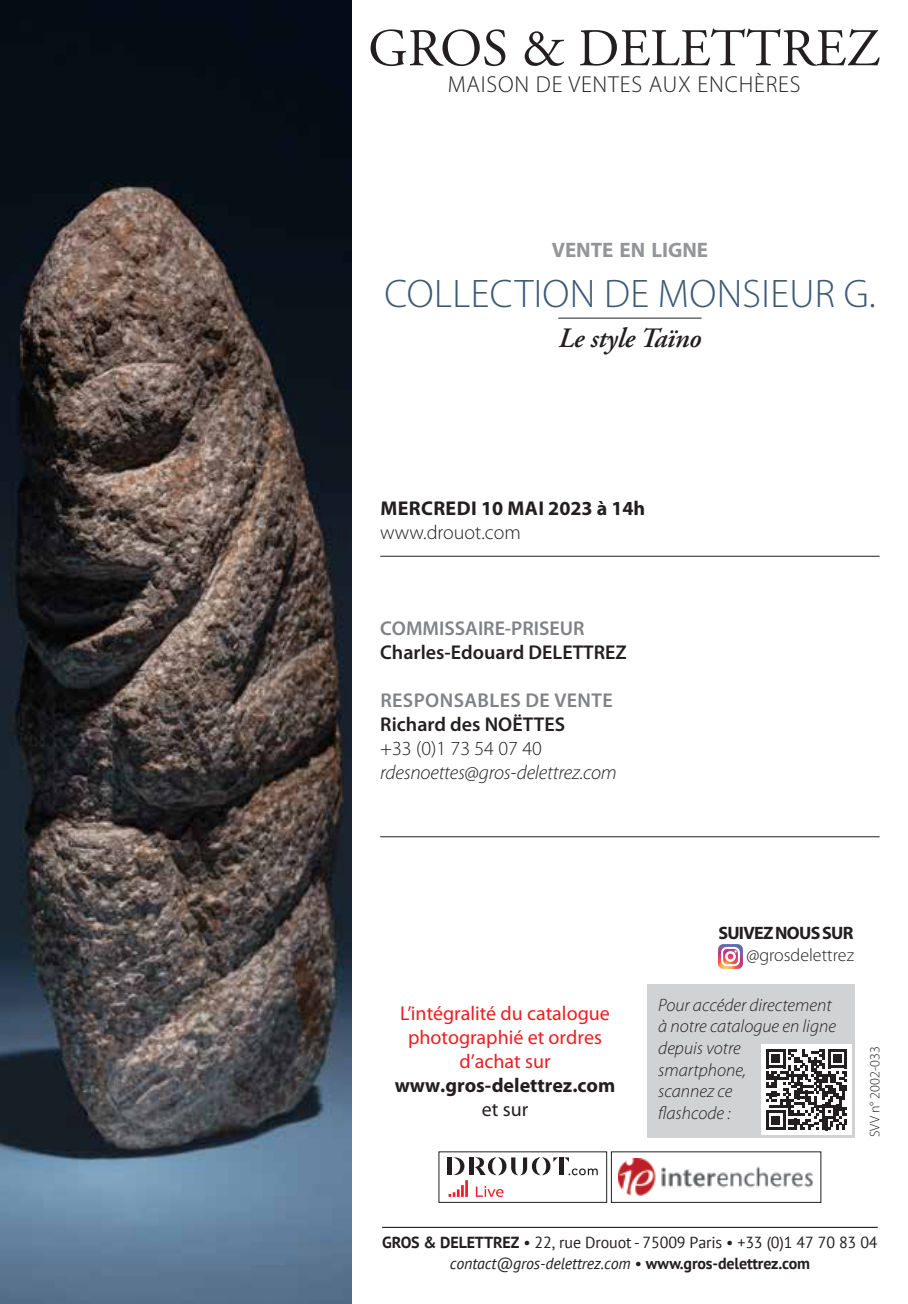
<style>
.page{position:relative;width:908px;height:1304px;background:#fff}
.page>*{position:absolute;margin:0;border:0;box-sizing:border-box;transform-origin:0 0}
.t1{font:53px "Adobe Garamond Pro";color:#231f20}
.t2{font:300 40px "Myriad Pro";letter-spacing:.01em;color:#3c5976}
.t3{font:italic 600 28px "Adobe Garamond Pro";letter-spacing:-.01em;color:#231f20}
.t4{font:300 23.2px "Myriad Pro";letter-spacing:.035em;color:#231f20}
.t5{font:700 21px "Myriad Pro";color:#939598}
.t6{font:20px/24px "Myriad Pro";color:#ee1e23;text-align:center}
.t7{font:600 20px "Myriad Pro";color:#231f20}
.t8{font:600 20px "Myriad Pro";letter-spacing:.01em;color:#808285}
.t9{font:italic 300 20px "Myriad Pro";letter-spacing:-.01em;color:#231f20}
.t10{font:300 20px "Myriad Pro";color:#231f20}
.t11{font:700 20px "Myriad Pro";color:#231f20}
.t12{font:700 20px "Myriad Pro";letter-spacing:.02em;color:#231f20}
.t13{font:20px "Myriad Pro";color:#231f20}
.t14{font:italic 300 18px/21.6px "Myriad Pro";color:#231f20}
.t15{font:300 18px "Myriad Pro";color:#231f20}
.t16{font:700 18px "Myriad Pro";letter-spacing:-.04em;color:#231f20}
.t17{font:16px/21.2px "PT Sans";letter-spacing:-.01em;color:#231f20;text-align:center}
.t18{font:300 14px "Myriad Pro";color:#231f20}
.s1{font-weight:700}
.s2{font-style:italic}
</style>
<div class="page">
<hr style="left:558px;top:318px;width:143px;height:1px;background:#231f20">
<hr style="left:380px;top:556px;width:499px;height:1px;background:#231f20">
<svg style="left:718px;top:944px;width:24px;height:25px"></svg>
<div style="left:646px;top:984px;width:208px;height:153px;background:#d1d2d4"></div>
<div style="left:760px;top:1044px;width:91px;height:91px;background:#fff"></div>
<svg style="left:766px;top:1049px;width:81px;height:81px"></svg>
<hr style="left:382px;top:1227px;width:495px;height:1px;background:#231f20">
<hr style="left:469px;top:1157px;width:4px;height:18px;background:#231f20">
<div style="left:447px;top:1157px;width:5px;height:18px;background:#231f20"></div>
<svg style="left:474px;top:1157px;width:84px;height:18px"></svg>
<hr style="left:559px;top:1157px;width:4px;height:18px;background:#231f20">
<svg style="left:568px;top:1168px;width:29px;height:7px"></svg>
<svg style="left:448px;top:1157px;width:19px;height:40px"></svg>
<svg style="left:475px;top:1186px;width:28px;height:11px"></svg>
<div style="left:438px;top:1152px;width:168px;height:51px;border:1px solid #231f20"></div>
<img style="left:618px;top:1159px;width:195px;height:36px">
<div style="left:611px;top:1152px;width:209px;height:51px;border:1px solid #231f20"></div>
<hr style="left:380px;top:836px;width:499px;height:1px;background:#231f20">
<img style="left:0;top:0;width:351px;height:1304px">
<h1 class="t1" style="left:368px;top:17px;width:513px">GROS &amp; DELETTREZ</h1>
<h3 class="t4" style="left:447px;top:71px;width:354px">MAISON DE VENTES AUX ENCHÈRES</h3>
<h3 class="t5" style="left:551px;top:238px;width:158px">VENTE EN LIGNE</h3>
<h2 class="t2" style="left:384px;top:272px;width:493px">COLLECTION DE MONSIEUR G.</h2>
<h3 class="t3" style="left:558px;top:322px;width:144px">Le style Taïno</h3>
<p class="t12" style="left:380px;top:497px;width:266px">MERCREDI 10 MAI 2023 à 14h</p>
<p class="t10" style="left:380px;top:521px;width:142px">www.drouot.com</p>
<p class="t8" style="left:380px;top:617px;width:206px">COMMISSAIRE-PRISEUR</p>
<p class="t7" style="left:380px;top:641px;width:248px">Charles-Edouard DELETTREZ</p>
<p class="t8" style="left:380px;top:689px;width:234px">RESPONSABLES DE VENTE</p>
<p class="t7" style="left:380px;top:713px;width:186px">Richard des NOËTTES</p>
<p class="t10" style="left:380px;top:737px;width:163px">+33 (0)1 73 54 07 40</p>
<p class="t9" style="left:380px;top:762px;width:238px">rdesnoettes@gros-delettrez.com</p>
<p class="t6" style="left:400px;top:1002px;width:211px">L’intégralité du catalogue photographié et ordres d’achat sur</p>
<p class="t11" style="left:394px;top:1074px;width:222px">www.gros-delettrez.com</p>
<p class="t13" style="left:481px;top:1099px;width:48px">et sur</p>
<p class="t16" style="left:718px;top:922px;width:137px">SUIVEZ NOUS SUR</p>
<p class="t15" style="left:746px;top:945px;width:109px">@grosdelettrez</p>
<p class="t14" style="left:658px;top:994px;width:179px">Pour accéder directement à notre catalogue en ligne depuis votre<br>smartphone,<br>scannez ce<br>flashcode :</p>
<p class="t18" style="left:866px;top:1137px;width:92px;rotate:-90deg">SVV n° 2002-033</p>
<p class="t17" style="left:382px;top:1231px;width:496px"><span class="s1">GROS &amp; DELETTREZ</span> • 22, rue Drouot - 75009 Paris • +33 (0)1 47 70 83 04 <span class="s2">contact@gros-delettrez.com</span> • <span class="s1">www.gros-delettrez.com</span></p>
</div>
